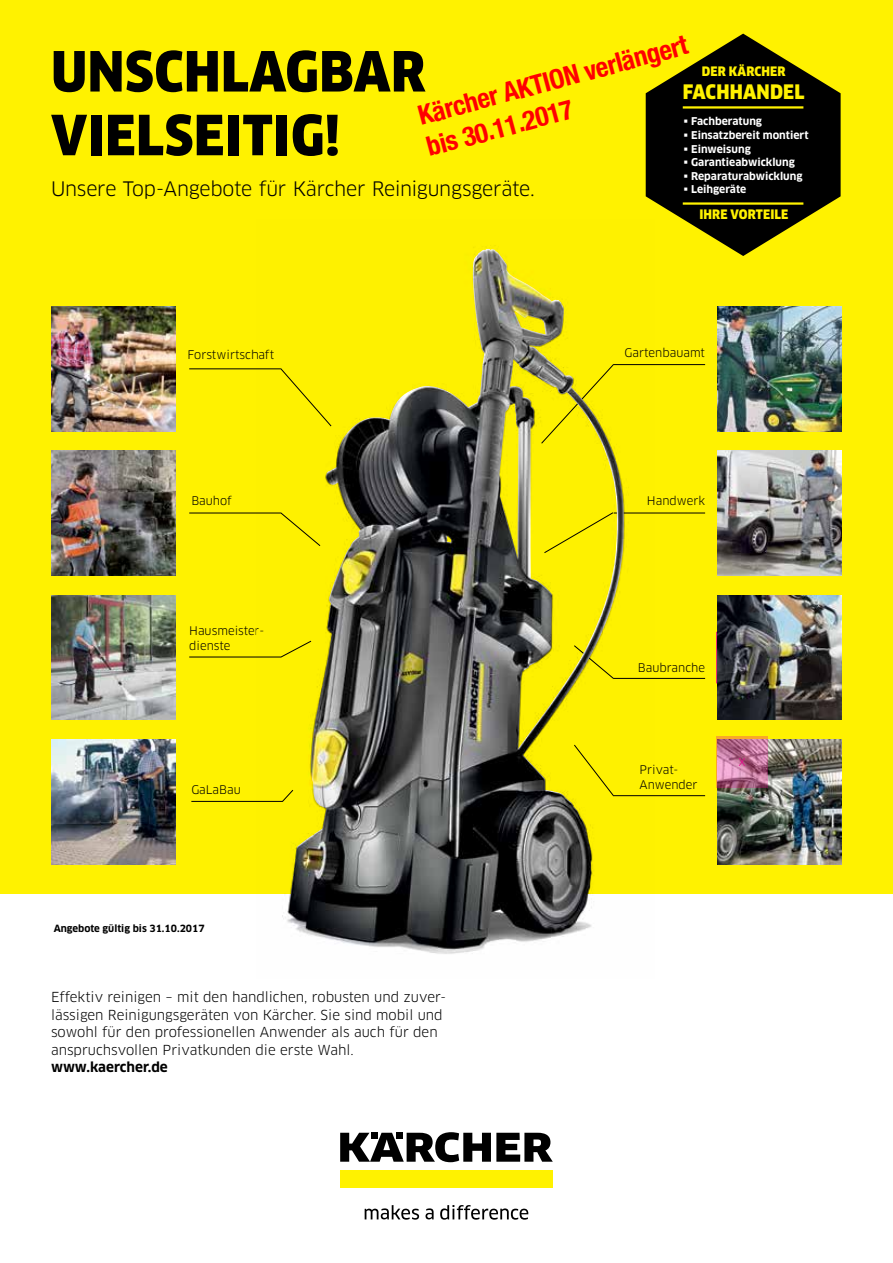
<style>
.page{position:relative;width:893px;height:1263px;background:#fff}
.page>*{position:absolute;margin:0;border:0;box-sizing:border-box;transform-origin:0 0}
.t1{font:900 54px/63.8px "Clan Pro Narr";letter-spacing:.01em;color:#000}
.t2{font:700 condensed 27px/32.4px "Helvetica Neue LT Pro";color:#f00}
.t3{font:19.5px "Clan Pro";letter-spacing:-.015em;color:#000}
.t4{font:900 19.5px "Clan Pro Narr";letter-spacing:.01em;color:#fff200}
.t5{font:13.5px/17.5px "Clan Pro";color:#000}
.t6{font:700 13.5px "Clan Pro";color:#000}
.t7{font:900 12.75px "Clan Pro Narr";letter-spacing:.01em;color:#fff200}
.t8{font:11.7px/15.1px "Clan Pro";color:#000}
.t9{font:700 10.5px "Clan Pro";color:#fff}
.t10{font:10.5px "Clan Pro";color:#ec008c}
.t11{font:700 9.75px "Clan Pro";color:#000}
</style>
<div class="page">
<svg style="left:440px;top:1205px;width:88px;height:15px"></svg>
<svg style="left:425px;top:1208px;width:9px;height:11px"></svg>
<svg style="left:365px;top:1205px;width:54px;height:15px"></svg>
<div style="left:340px;top:1171px;width:213px;height:17px;background:#fff200"></div>
<svg style="left:340px;top:1132px;width:213px;height:30px"></svg>
<div style="left:0;top:0;width:893px;height:893px;background:#fff200"></div>
<img style="left:717px;top:740px;width:125px;height:124px">
<img style="left:51px;top:451px;width:125px;height:124px">
<img style="left:51px;top:595px;width:125px;height:125px">
<img style="left:51px;top:740px;width:125px;height:124px">
<svg style="left:716px;top:736px;width:51px;height:51px;background:#c0778f"></svg>
<img style="left:717px;top:307px;width:125px;height:124px">
<img style="left:717px;top:451px;width:125px;height:124px">
<img style="left:717px;top:595px;width:125px;height:125px">
<img style="left:51px;top:307px;width:125px;height:124px">
<hr style="left:189px;top:368px;width:92px;height:1px;background:#000">
<hr style="left:614px;top:364px;width:91px;height:1px;background:#000">
<hr style="left:614px;top:795px;width:91px;height:1px;background:#000">
<hr style="left:191px;top:801px;width:92px;height:1px;background:#000">
<hr style="left:189px;top:513px;width:92px;height:1px;background:#000">
<hr style="left:614px;top:513px;width:91px;height:1px;background:#000">
<hr style="left:189px;top:657px;width:92px;height:1px;background:#000">
<hr style="left:614px;top:678px;width:91px;height:1px;background:#000">
<img style="left:257px;top:247px;width:397px;height:707px">
<img style="left:289px;top:249px;width:272px;height:699px">
<svg style="left:646px;top:34px;width:195px;height:222px"></svg>
<hr style="left:683px;top:106px;width:120px;height:3px;background:#fff200">
<hr style="left:683px;top:202px;width:120px;height:3px;background:#fff200">
<h2 class="t2" style="left:415px;top:100px;width:279px;rotate:-15deg">Kärcher AKTION verlängert bis 30.11.2017</h2>
<h1 class="t1" style="left:51px;top:40px;width:376px">UNSCHLAGBAR<br>VIELSEITIG!</h1>
<h3 class="t3" style="left:51px;top:177px;width:485px">Unsere Top-Angebote für Kärcher Reinigungsgeräte.</h3>
<p class="t7" style="left:702px;top:64px;width:85px">DER KÄRCHER</p>
<h3 class="t4" style="left:683px;top:81px;width:123px">FACHHANDEL</h3>
<p class="t9" style="left:684px;top:115px;width:80px">▪ Fachberatung</p>
<p class="t9" style="left:684px;top:129px;width:127px">▪ Einsatzbereit montiert</p>
<p class="t9" style="left:684px;top:143px;width:69px">▪ Einweisung</p>
<p class="t9" style="left:684px;top:156px;width:113px">▪ Garantieabwicklung</p>
<p class="t9" style="left:684px;top:170px;width:120px">▪ Reparaturabwicklung</p>
<p class="t9" style="left:684px;top:183px;width:64px">▪ Leihgeräte</p>
<p class="t7" style="left:699px;top:206px;width:90px">IHRE VORTEILE</p>
<p class="t8" style="left:188px;top:347px;width:88px">Forstwirtschaft</p>
<p class="t8" style="left:191px;top:493px;width:42px">Bauhof</p>
<p class="t8" style="left:189px;top:623px;width:77px">Hausmeister&shy;dienste</p>
<p class="t8" style="left:191px;top:782px;width:51px">GaLaBau</p>
<p class="t11" style="left:54px;top:922px;width:152px">Angebote gültig bis 31.10.2017</p>
<p class="t5" style="left:51px;top:988px;width:397px">Effektiv reinigen – mit den handlichen, robusten und zuver&shy;lässigen Reinigungsgeräten von Kärcher. Sie sind mobil und sowohl für den professionellen Anwender als auch für den anspruchsvollen Privatkunden die erste Wahl.</p>
<p class="t6" style="left:51px;top:1059px;width:118px">www.kaercher.de</p>
<p class="t8" style="left:625px;top:345px;width:82px">Gartenbauamt</p>
<p class="t8" style="left:647px;top:493px;width:60px">Handwerk</p>
<p class="t8" style="left:638px;top:660px;width:69px">Baubranche</p>
<p class="t8" style="left:640px;top:762px;width:59px">Privat-<br>Anwender</p>
<p class="t10" style="left:738px;top:756px;width:9px">X</p>
</div>
